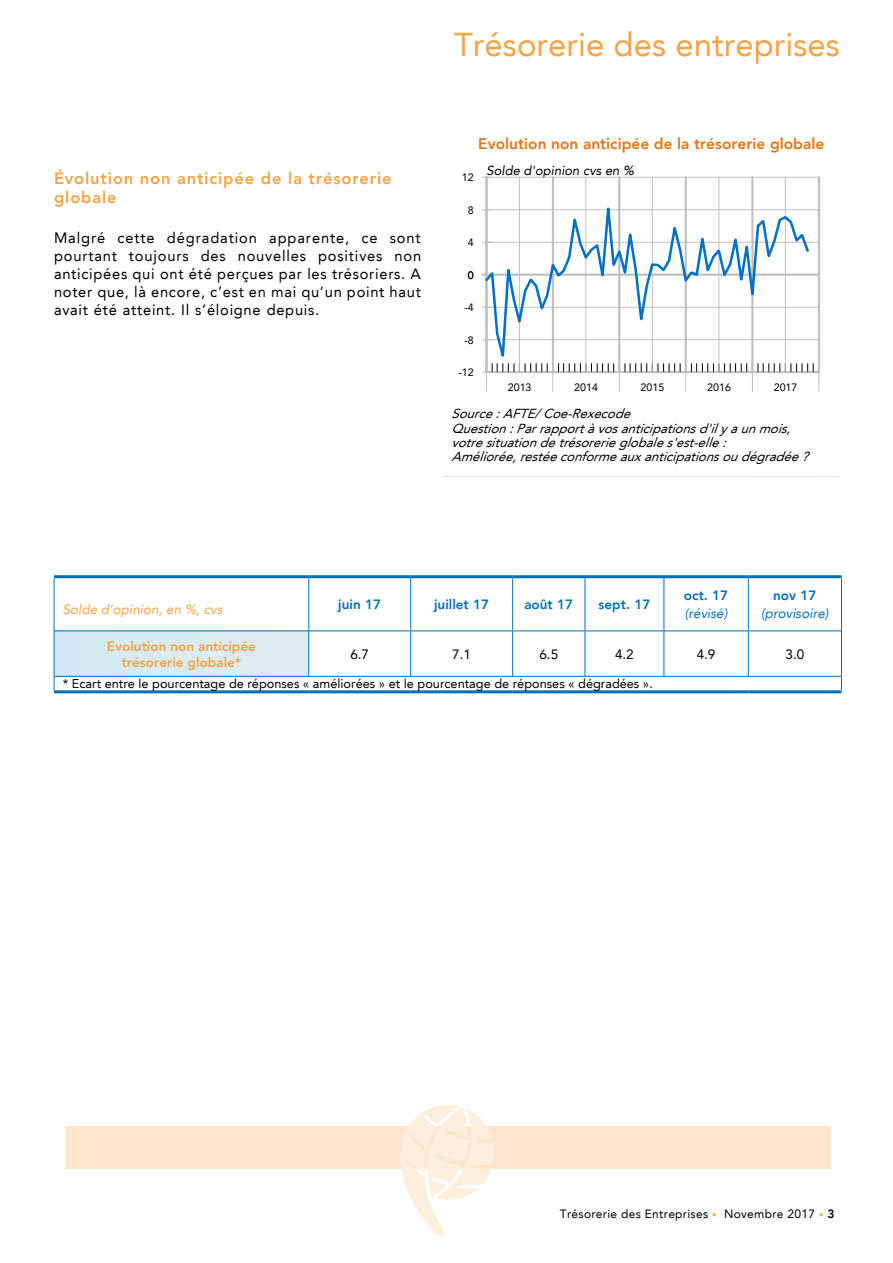
<style>
.page{position:relative;width:893px;height:1263px;background:#fff}
.page>*{position:absolute;margin:0;border:0;box-sizing:border-box;transform-origin:0 0}
.t1{font:33px "Avenir LT";color:#f6a447}
.t2{font:800 16.5px/19.8px "Avenir LT";letter-spacing:.05em;color:#f6a447}
.t3{font:800 15.45px "Avenir LT";color:#e8750f}
.t4{font:15px/18px "Avenir LT";letter-spacing:.05em;color:#000;text-align:justify}
.t5{font:800 13.5px "Avenir LT";color:#0070ba}
.t6{font:800 13.5px/16.2px "Avenir LT";color:#f6a447;text-align:center}
.t7{font:italic 13.5px "Avenir LT";color:#f6a447}
.t8{font:italic 13.5px "Avenir LT";color:#0070ba}
.t9{font:13.5px "Avenir LT";color:#000}
.t10{font:italic 13.05px/14.4px "Avenir LT";color:#000}
.t11{font:italic 13.05px "Avenir LT";color:#000}
.t12{font:12.75px "Avenir LT";color:#000}
.t13{font:12px "Avenir LT";letter-spacing:.025em;color:#000}
.t14{font:10.65px "Avenir LT";color:#000}
.s1{font-size:9px;color:#f6a447}
.s2{font-weight:800}
</style>
<div class="page">
<div style="left:65px;top:1126px;width:765px;height:43px;background:#fee5cb"></div>
<svg style="left:400px;top:1105px;width:95px;height:130px"></svg>
<hr style="left:485px;top:177px;width:2px;height:195px;background:#c0c0c0">
<hr style="left:552px;top:177px;width:2px;height:195px;background:#c0c0c0">
<hr style="left:618px;top:177px;width:2px;height:195px;background:#c0c0c0">
<hr style="left:685px;top:177px;width:2px;height:195px;background:#c0c0c0">
<hr style="left:751px;top:177px;width:2px;height:195px;background:#c0c0c0">
<hr style="left:819px;top:177px;width:1px;height:195px;background:#c0c0c0">
<hr style="left:519px;top:177px;width:1px;height:195px;background:#c0c0c0">
<hr style="left:585px;top:177px;width:1px;height:195px;background:#c0c0c0">
<hr style="left:652px;top:177px;width:1px;height:195px;background:#c0c0c0">
<hr style="left:718px;top:177px;width:1px;height:195px;background:#c0c0c0">
<hr style="left:785px;top:177px;width:1px;height:195px;background:#c0c0c0">
<hr style="left:818px;top:177px;width:1px;height:195px;background:#c0c0c0">
<hr style="left:482px;top:274px;width:337px;height:2px;background:#c0c0c0">
<svg style="left:482px;top:364px;width:337px;height:27px"></svg>
<hr style="left:486px;top:372px;width:333px;height:1px;background:#c0c0c0">
<hr style="left:486px;top:339px;width:333px;height:1px;background:#c0c0c0">
<hr style="left:486px;top:307px;width:333px;height:1px;background:#c0c0c0">
<hr style="left:486px;top:242px;width:333px;height:1px;background:#c0c0c0">
<hr style="left:486px;top:209px;width:333px;height:1px;background:#c0c0c0">
<hr style="left:486px;top:177px;width:333px;height:1px;background:#c0c0c0">
<svg style="left:483px;top:181px;width:328px;height:191px"></svg>
<svg style="left:55px;top:578px;width:786px;height:98px"></svg>
<div style="left:54px;top:631px;width:255px;height:45px;background:#daebf2"></div>
<hr style="left:54px;top:575px;width:255px;height:3px;background:#0070ba">
<hr style="left:309px;top:575px;width:102px;height:3px;background:#0070ba">
<hr style="left:411px;top:575px;width:102px;height:3px;background:#0070ba">
<hr style="left:513px;top:575px;width:72px;height:3px;background:#0070ba">
<hr style="left:585px;top:575px;width:79px;height:3px;background:#0070ba">
<hr style="left:664px;top:575px;width:84px;height:3px;background:#0070ba">
<hr style="left:748px;top:575px;width:94px;height:3px;background:#0070ba">
<hr style="left:54px;top:690px;width:255px;height:3px;background:#0070ba">
<hr style="left:309px;top:690px;width:102px;height:3px;background:#0070ba">
<hr style="left:411px;top:690px;width:102px;height:3px;background:#0070ba">
<hr style="left:513px;top:690px;width:72px;height:3px;background:#0070ba">
<hr style="left:585px;top:690px;width:79px;height:3px;background:#0070ba">
<hr style="left:664px;top:690px;width:84px;height:3px;background:#0070ba">
<hr style="left:748px;top:690px;width:94px;height:3px;background:#0070ba">
<hr style="left:54px;top:578px;width:1px;height:53px;background:#0070ba">
<hr style="left:308px;top:578px;width:1px;height:52px;background:#0070ba">
<hr style="left:410px;top:578px;width:1px;height:52px;background:#0070ba">
<hr style="left:512px;top:578px;width:1px;height:52px;background:#0070ba">
<hr style="left:585px;top:578px;width:1px;height:52px;background:#0070ba">
<hr style="left:664px;top:578px;width:1px;height:52px;background:#0070ba">
<hr style="left:748px;top:578px;width:1px;height:52px;background:#0070ba">
<hr style="left:841px;top:578px;width:1px;height:53px;background:#0070ba">
<hr style="left:54px;top:631px;width:1px;height:45px;background:#0070ba">
<hr style="left:308px;top:631px;width:1px;height:45px;background:#0070ba">
<hr style="left:410px;top:631px;width:1px;height:45px;background:#0070ba">
<hr style="left:512px;top:631px;width:1px;height:45px;background:#0070ba">
<hr style="left:585px;top:631px;width:1px;height:45px;background:#0070ba">
<hr style="left:664px;top:631px;width:1px;height:45px;background:#0070ba">
<hr style="left:748px;top:631px;width:1px;height:45px;background:#0070ba">
<hr style="left:841px;top:631px;width:1px;height:45px;background:#0070ba">
<hr style="left:54px;top:676px;width:255px;height:1px;background:#0070ba">
<svg style="left:54px;top:676px;width:1px;height:14px"></svg>
<hr style="left:309px;top:676px;width:102px;height:1px;background:#0070ba">
<hr style="left:411px;top:676px;width:102px;height:1px;background:#0070ba">
<hr style="left:513px;top:676px;width:72px;height:1px;background:#0070ba">
<hr style="left:585px;top:676px;width:79px;height:1px;background:#0070ba">
<hr style="left:664px;top:676px;width:84px;height:1px;background:#0070ba">
<hr style="left:748px;top:676px;width:94px;height:1px;background:#0070ba">
<svg style="left:841px;top:676px;width:1px;height:14px"></svg>
<hr style="left:54px;top:630px;width:255px;height:1px;background:#0070ba">
<hr style="left:309px;top:630px;width:102px;height:1px;background:#0070ba">
<hr style="left:411px;top:630px;width:102px;height:1px;background:#0070ba">
<hr style="left:513px;top:630px;width:72px;height:1px;background:#0070ba">
<hr style="left:585px;top:630px;width:79px;height:1px;background:#0070ba">
<hr style="left:664px;top:630px;width:84px;height:1px;background:#0070ba">
<hr style="left:748px;top:630px;width:93px;height:1px;background:#0070ba">
<p class="t2" style="left:54px;top:168px;width:339px">Évolution non anticipée de la trésorerie globale</p>
<p class="t4" style="left:54px;top:229px;width:369px">Malgré cette dégradation apparente, ce sont pourtant toujours des nouvelles positives non anticipées qui ont été perçues par les trésoriers. A noter que, là encore, c’est en mai qu’un point haut avait été atteint. Il s’éloigne depuis.</p>
<h1 class="t1" style="left:454px;top:25px;width:387px">Trésorerie des entreprises</h1>
<p class="t3" style="left:478px;top:134px;width:348px">Evolution non anticipée de la trésorerie globale</p>
<p class="t11" style="left:486px;top:163px;width:149px">Solde d'opinion cvs en %</p>
<p class="t14" style="left:462px;top:171px;width:13px">12</p>
<p class="t14" style="left:468px;top:204px;width:7px">8</p>
<p class="t14" style="left:468px;top:236px;width:7px">4</p>
<p class="t14" style="left:468px;top:269px;width:7px">0</p>
<p class="t14" style="left:464px;top:301px;width:11px">-4</p>
<p class="t14" style="left:464px;top:334px;width:11px">-8</p>
<p class="t14" style="left:458px;top:366px;width:17px">-12</p>
<p class="t14" style="left:508px;top:381px;width:25px">2013</p>
<p class="t14" style="left:574px;top:381px;width:25px">2014</p>
<p class="t14" style="left:641px;top:381px;width:25px">2015</p>
<p class="t14" style="left:707px;top:381px;width:25px">2016</p>
<p class="t14" style="left:774px;top:381px;width:25px">2017</p>
<p class="t10" style="left:452px;top:406px;width:363px">Source:AFTE/Coe-Rexecode Question:Parrapportàvosanticipationsd'ilyaunmois, votresituationdetrésorerieglobales'est-elle:<br>Améliorée,restéeconformeauxanticipationsoudégradée?</p>
<p class="t7" style="left:63px;top:602px;width:161px">Solde d’opinion, en %, cvs</p>
<p class="t5" style="left:338px;top:597px;width:44px">juin 17</p>
<p class="t5" style="left:434px;top:597px;width:57px">juillet 17</p>
<p class="t5" style="left:524px;top:597px;width:50px">août 17</p>
<p class="t5" style="left:598px;top:597px;width:53px">sept. 17</p>
<p class="t5" style="left:684px;top:588px;width:46px">oct. 17</p>
<p class="t8" style="left:685px;top:606px;width:44px">(révisé)</p>
<p class="t5" style="left:773px;top:588px;width:45px">nov 17</p>
<p class="t8" style="left:761px;top:606px;width:69px">(provisoire)</p>
<p class="t6" style="left:107px;top:638px;width:150px">Evolution non anticipée trésorerie globale*</p>
<p class="t9" style="left:350px;top:646px;width:20px">6.7</p>
<p class="t9" style="left:452px;top:646px;width:20px">7.1</p>
<p class="t9" style="left:539px;top:646px;width:20px">6.5</p>
<p class="t9" style="left:615px;top:646px;width:20px">4.2</p>
<p class="t9" style="left:697px;top:646px;width:20px">4.9</p>
<p class="t9" style="left:785px;top:646px;width:20px">3.0</p>
<p class="t12" style="left:63px;top:676px;width:592px">* Ecart entre le pourcentage de réponses « améliorées » et le pourcentage de réponses « dégradées ».</p>
<p class="t13" style="left:560px;top:1207px;width:276px">Trésorerie des Entreprises <span class="s1">•</span> Novembre 2017 <span class="s1">•</span> <span class="s2">3</span></p>
</div>
